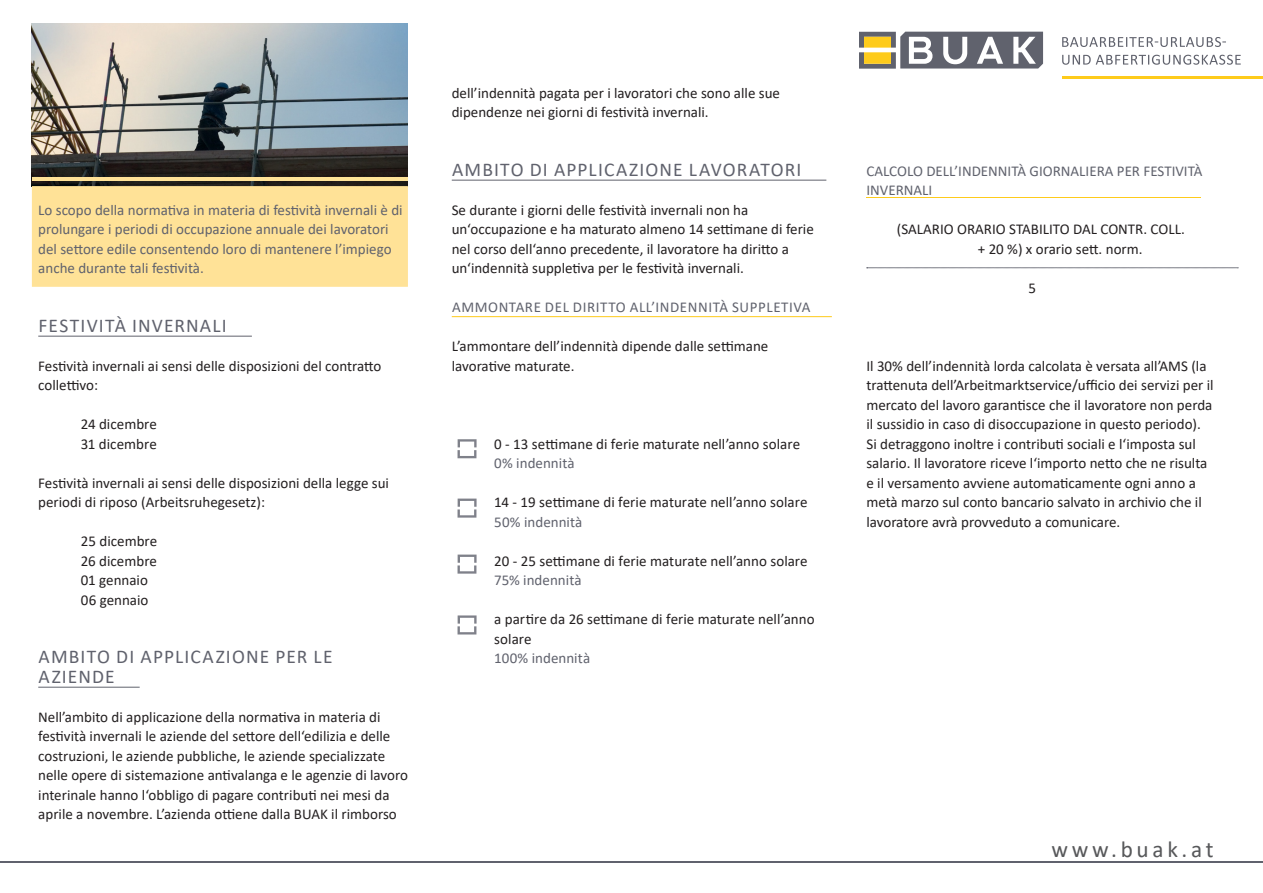
<style>
.page{position:relative;width:1263px;height:893px;background:#fff}
.page>*{position:absolute;margin:0;border:0;box-sizing:border-box;transform-origin:0 0}
.t1{font:23.25px "Calibri";letter-spacing:.16em;color:#57585a}
.Überschriften{font:19.5px/19.5px "Calibri";letter-spacing:.06em;color:#60626d}
.Fliesstext{font:15px/19.5px "Calibri";color:#231f20}
.TEXTEingerückter{font:15px/19.5px "Calibri";color:#231f20}
.EINLEITUNG{font:15px/19.5px "Calibri";color:#60626d}
.Fliesstext-2{font:15px/19.5px "Calibri";color:#60626d}
.Kleine_Überschrift_g{font:15px "Calibri";letter-spacing:.04em;color:#60626d}
.s1{color:#60626d}
</style>
<div class="page">
<svg style="left:1062px;top:55px;width:179px;height:10px"></svg>
<svg style="left:1062px;top:37px;width:164px;height:10px"></svg>
<svg style="left:859px;top:32px;width:184px;height:37px"></svg>
<hr style="left:1062px;top:76px;width:201px;height:2px;background:#fecb1b">
<hr style="left:0;top:861px;width:1263px;height:1px;background:#60626d">
<img style="left:32px;top:23px;width:375px;height:163px">
<div style="left:32px;top:186px;width:376px;height:101px;background:#ffe297;border:2px solid #ffe297"></div>
<hr style="left:33px;top:177px;width:375px;height:3px;background:#ffe297">
<hr style="left:38px;top:336px;width:214px;height:1px;background:#60626d">
<hr style="left:38px;top:687px;width:102px;height:1px;background:#60626d">
<hr style="left:452px;top:180px;width:374px;height:1px;background:#60626d">
<hr style="left:452px;top:316px;width:380px;height:1px;background:#fecb1b">
<svg style="left:451px;top:316px;width:362px;height:2px"></svg>
<svg style="left:867px;top:268px;width:371px;height:1px"></svg>
<svg style="left:457px;top:439px;width:20px;height:19px"></svg>
<svg style="left:457px;top:499px;width:20px;height:19px"></svg>
<svg style="left:457px;top:555px;width:20px;height:19px"></svg>
<svg style="left:457px;top:615px;width:20px;height:19px"></svg>
<hr style="left:866px;top:197px;width:335px;height:1px;background:#fecb1b">
<p class="EINLEITUNG" style="left:38px;top:199px;width:366px">Lo scopo della normativa in materia di festività invernali è di prolungare i periodi di occupazione annuale dei lavoratori del settore edile consentendo loro di mantenere l’impiego anche durante tali festività.</p>
<p class="Überschriften" style="left:39px;top:315px;width:190px">FESTIVITÀ INVERNALI</p>
<p class="Fliesstext" style="left:38px;top:355px;width:345px">Festività invernali ai sensi delle disposizioni del contratto collettivo:</p>
<p class="TEXTEingerückter" style="left:81px;top:414px;width:78px">24 dicembre<br>31 dicembre</p>
<p class="Fliesstext" style="left:38px;top:472px;width:352px">Festività invernali ai sensi delle disposizioni della legge sui periodi di riposo (Arbeitsruhegesetz):</p>
<p class="TEXTEingerückter" style="left:81px;top:531px;width:78px">25 dicembre<br>26 dicembre<br>01 gennaio<br>06 gennaio</p>
<p class="Überschriften" style="left:39px;top:646px;width:295px">AMBITO DI APPLICAZIONE PER LE<br>AZIENDE</p>
<p class="Fliesstext" style="left:38px;top:706px;width:371px">Nell’ambito di applicazione della normativa in materia di festività invernali le aziende del settore dell‘edilizia e delle costruzioni, le aziende pubbliche, le aziende specializzate nelle opere di sistemazione antivalanga e le agenzie di lavoro interinale hanno l‘obbligo di pagare contributi nei mesi da aprile a novembre. L’azienda ottiene dalla BUAK il rimborso</p>
<p class="Fliesstext" style="left:452px;top:82px;width:330px">dell’indennità pagata per i lavoratori che sono alle sue dipendenze nei giorni di festività invernali.</p>
<p class="Überschriften" style="left:452px;top:159px;width:351px">AMBITO DI APPLICAZIONE LAVORATORI</p>
<p class="Fliesstext" style="left:452px;top:199px;width:364px">Se durante i giorni delle festività invernali non ha un‘occupazione e ha maturato almeno 14 settimane di ferie nel corso dell‘anno precedente, il lavoratore ha diritto a un‘indennità suppletiva per le festività invernali.</p>
<p class="Kleine_Überschrift_g" style="left:452px;top:297px;width:360px">AMMONTARE DEL DIRITTO ALL’INDENNITÀ SUPPLETIVA</p>
<p class="Fliesstext" style="left:452px;top:336px;width:318px">L’ammontare dell’indennità dipende dalle settimane lavorative maturate.</p>
<p class="TEXTEingerückter" style="left:494px;top:433px;width:307px">0 - 13 settimane di ferie maturate nell’anno solare<br><span class="s1">0% indennità</span></p>
<p class="TEXTEingerückter" style="left:494px;top:492px;width:315px">14 - 19 settimane di ferie maturate nell’anno solare<br><span class="s1">50% indennità</span></p>
<p class="TEXTEingerückter" style="left:494px;top:550px;width:315px">20 - 25 settimane di ferie maturate nell’anno solare<br><span class="s1">75% indennità</span></p>
<p class="TEXTEingerückter" style="left:494px;top:609px;width:322px">a partire da 26 settimane di ferie maturate nell’anno solare<br><span class="s1">100% indennità</span></p>
<p class="Fliesstext-2" style="left:866px;top:160px;width:338px">CALCOLO DELL’INDENNITÀ GIORNALIERA PER FESTIVITÀ<br>INVERNALI</p>
<p class="Fliesstext" style="left:978px;top:219px;width:208px;text-indent:-81px">(SALARIO ORARIO STABILITO DAL CONTR. COLL. + 20 %) x orario sett. norm.</p>
<p class="Fliesstext" style="left:1028px;top:277px;width:9px">5</p>
<p class="Fliesstext" style="left:866px;top:355px;width:349px">Il 30% dell’indennità lorda calcolata è versata all’AMS (la trattenuta dell’Arbeitmarktservice/ufficio dei servizi per il mercato del lavoro garantisce che il lavoratore non perda il sussidio in caso di disoccupazione in questo periodo).<br>Si detraggono inoltre i contributi sociali e l‘imposta sul salario. Il lavoratore riceve l‘importo netto che ne risulta e il versamento avviene automaticamente ogni anno a metà marzo sul conto bancario salvato in archivio che il lavoratore avrà provveduto a comunicare.</p>
<h1 class="t1" style="left:1051px;top:833px;width:164px">www.buak.at</h1>
</div>
